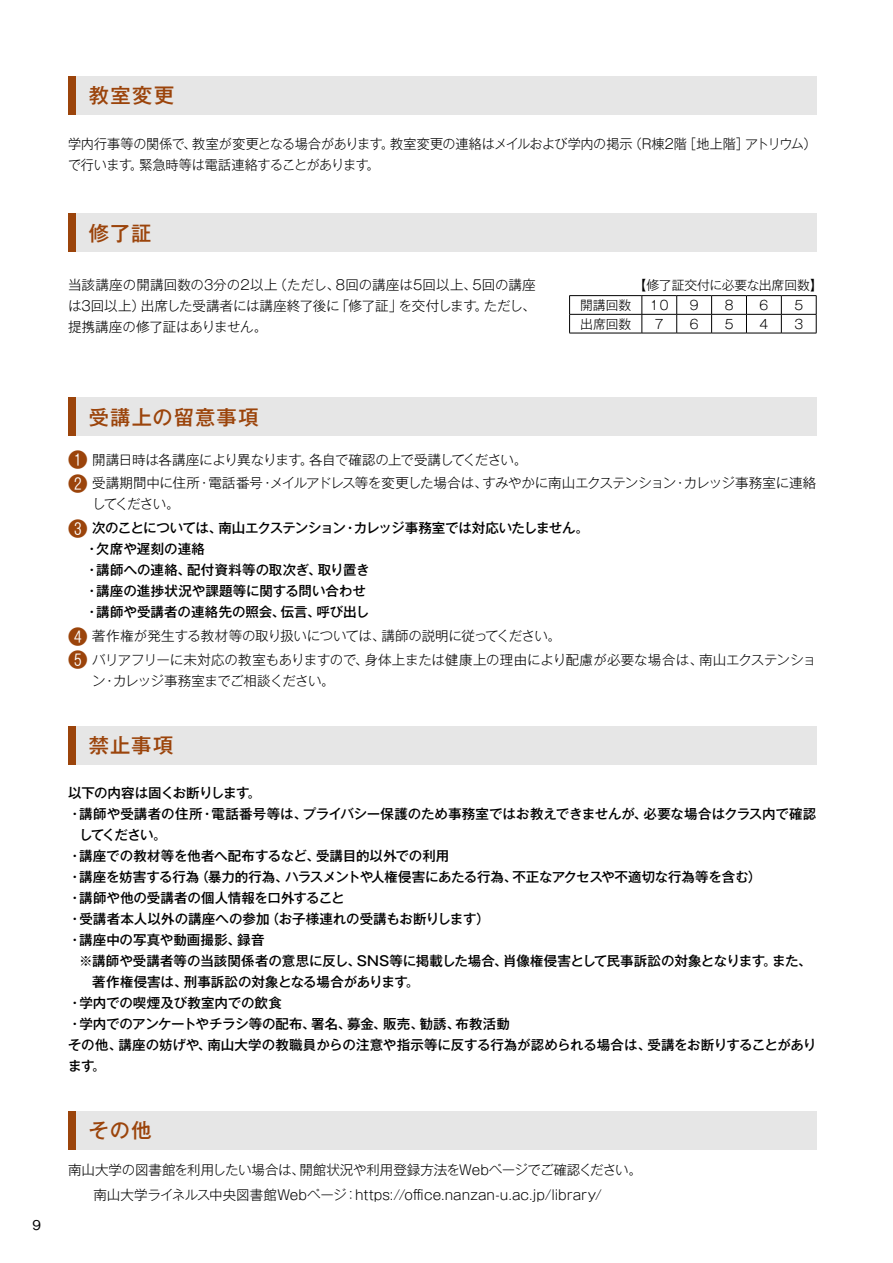
<style>
.page{position:relative;width:893px;height:1263px;background:#fff}
.page>*{position:absolute;margin:0;border:0;box-sizing:border-box;transform-origin:0 0}
.t1{font:500 20.25px "Gothic MB101 Pr 5";letter-spacing:.06em;color:#9b440b}
.t2{font:500 13.5px/21px "Gothic MB101 Pr 6";letter-spacing:-.005em;color:#000}
.t3{font:300 13.5px/21px "Gothic MB101 Pr 6";letter-spacing:-.015em;color:#000}
.t4{font:500 13.5px/23.9px "Gothic MB101 Pr 6";letter-spacing:-.045em;color:#000}
.t5{font:300 13.5px "Gothic MB101 Pr 6";letter-spacing:-.045em;color:#000}
.t6{font:500 13.5px "Gothic MB101 Pr 6";letter-spacing:-.035em;color:#000}
.t7{font:500 13.5px "Gothic BBB Pr 6";color:#000}
.t8{font:300 12.75px "Gothic MB101 Pr 6";color:#000}
.s1{font-size:19.5px;color:#9b440b}
.s2{font-weight:300}
.s3{font-weight:300;font-size:19.5px;color:#9b440b}
</style>
<div class="page">
<div style="left:68px;top:77px;width:8px;height:38px;background:#9b440b"></div>
<div style="left:76px;top:77px;width:740px;height:38px;background:#e6e6e6"></div>
<div style="left:68px;top:214px;width:8px;height:38px;background:#9b440b"></div>
<div style="left:76px;top:214px;width:740px;height:38px;background:#e6e6e6"></div>
<div style="left:68px;top:398px;width:8px;height:38px;background:#9b440b"></div>
<div style="left:76px;top:398px;width:740px;height:38px;background:#e6e6e6"></div>
<div style="left:68px;top:726px;width:8px;height:38px;background:#9b440b"></div>
<div style="left:76px;top:726px;width:740px;height:38px;background:#e6e6e6"></div>
<div style="left:68px;top:1111px;width:8px;height:38px;background:#9b440b"></div>
<div style="left:76px;top:1111px;width:740px;height:38px;background:#e6e6e6"></div>
<hr style="left:569px;top:295px;width:73px;height:1px;background:#000">
<hr style="left:642px;top:295px;width:35px;height:1px;background:#000">
<hr style="left:677px;top:295px;width:35px;height:1px;background:#000">
<hr style="left:712px;top:295px;width:34px;height:1px;background:#000">
<hr style="left:746px;top:295px;width:35px;height:1px;background:#000">
<hr style="left:781px;top:295px;width:35px;height:1px;background:#000">
<hr style="left:569px;top:314px;width:73px;height:1px;background:#000">
<svg style="left:569px;top:296px;width:1px;height:37px"></svg>
<hr style="left:642px;top:314px;width:35px;height:1px;background:#000">
<svg style="left:642px;top:296px;width:1px;height:37px"></svg>
<hr style="left:677px;top:314px;width:35px;height:1px;background:#000">
<svg style="left:676px;top:296px;width:1px;height:37px"></svg>
<hr style="left:712px;top:314px;width:34px;height:1px;background:#000">
<svg style="left:711px;top:296px;width:1px;height:37px"></svg>
<hr style="left:746px;top:314px;width:35px;height:1px;background:#000">
<svg style="left:746px;top:296px;width:1px;height:37px"></svg>
<hr style="left:781px;top:314px;width:35px;height:1px;background:#000">
<svg style="left:781px;top:296px;width:1px;height:37px"></svg>
<svg style="left:816px;top:296px;width:1px;height:37px"></svg>
<hr style="left:569px;top:333px;width:73px;height:1px;background:#000">
<hr style="left:642px;top:333px;width:35px;height:1px;background:#000">
<hr style="left:677px;top:333px;width:35px;height:1px;background:#000">
<hr style="left:712px;top:333px;width:34px;height:1px;background:#000">
<hr style="left:746px;top:333px;width:35px;height:1px;background:#000">
<hr style="left:781px;top:333px;width:35px;height:1px;background:#000">
<h1 class="t1" style="left:89px;top:79px;width:87px">教室変更</h1>
<p class="t3" style="left:68px;top:132px;width:750px">学内行事等の関係で、教室が変更となる場合があります。教室変更の連絡はメイルおよび学内の掲示（R棟2階［地上階］アトリウム）で行います。緊急時等は電話連絡することがあります。</p>
<h1 class="t1" style="left:89px;top:216px;width:64px">修了証</h1>
<p class="t3" style="left:68px;top:273px;width:469px;text-align:justify">当該講座の開講回数の3分の2以上（ただし、8回の講座は5回以上、5回の講座は3回以上）出席した受講者には講座終了後に「修了証」を交付します。ただし、提携講座の修了証はありません。</p>
<p class="t8" style="left:633px;top:274px;width:191px">【修了証交付に必要な出席回数】</p>
<p class="t8" style="left:580px;top:294px;width:53px">開講回数</p>
<p class="t8" style="left:648px;top:294px;width:24px">１０</p>
<p class="t8" style="left:690px;top:294px;width:10px">9</p>
<p class="t8" style="left:725px;top:294px;width:10px">8</p>
<p class="t8" style="left:759px;top:294px;width:10px">6</p>
<p class="t8" style="left:794px;top:294px;width:10px">5</p>
<p class="t8" style="left:580px;top:313px;width:53px">出席回数</p>
<p class="t8" style="left:653px;top:313px;width:14px">７</p>
<p class="t8" style="left:690px;top:313px;width:10px">6</p>
<p class="t8" style="left:725px;top:313px;width:10px">5</p>
<p class="t8" style="left:760px;top:313px;width:10px">4</p>
<p class="t8" style="left:794px;top:313px;width:10px">3</p>
<p class="t7" style="left:33px;top:1214px;width:10px">9</p>
<h1 class="t1" style="left:89px;top:400px;width:171px">受講上の留意事項</h1>
<p class="t3" style="left:68px;top:446px;width:750px;line-height:23.9px"><span class="s1">❶</span> 開講日時は各講座により異なります。各自で確認の上で受講してください。<br><span class="s1">❷</span> 受講期間中に住所・電話番号・メイルアドレス等を変更した場合は、すみやかに南山エクステンション・カレッジ事務室に連絡</p>
<p class="t4" style="left:68px;top:492px;width:523px;text-indent:24px"><span class="s2">してください。<br></span><span class="s3">❸</span> 次のことについては、南山エクステンション・カレッジ事務室では対応いたしません。</p>
<p class="t2" style="left:85px;top:538px;width:286px">・欠席や遅刻の連絡<br>・講師への連絡、配付資料等の取次ぎ、取り置き・講座の進捗状況や課題等に関する問い合わせ・講師や受講者の連絡先の照会、伝言、呼び出し</p>
<p class="t3" style="left:68px;top:623px;width:750px;line-height:23.9px"><span class="s1">❹</span> 著作権が発生する教材等の取り扱いについては、講師の説明に従ってください。<br><span class="s1">❺</span> バリアフリーに未対応の教室もありますので、身体上または健康上の理由により配慮が必要な場合は、南山エクステンショ</p>
<p class="t5" style="left:92px;top:670px;width:244px">ン・カレッジ事務室までご相談ください。</p>
<h1 class="t1" style="left:89px;top:728px;width:86px">禁止事項</h1>
<p class="t6" style="left:68px;top:782px;width:194px">以下の内容は固くお断りします。</p>
<p class="t2" style="left:68px;top:803px;width:750px">・講師や受講者の住所・電話番号等は、プライバシー保護のため事務室ではお教えできませんが、必要な場合はクラス内で確認</p>
<p class="t2" style="left:79px;top:824px;width:89px">してください。</p>
<p class="t2" style="left:68px;top:845px;width:383px">・講座での教材等を他者へ配布するなど、受講目的以外での利用</p>
<p class="t2" style="left:68px;top:866px;width:695px">・講座を妨害する行為（暴力的行為、ハラスメントや人権侵害にあたる行為、不正なアクセスや不適切な行為等を含む）</p>
<p class="t2" style="left:68px;top:887px;width:278px">・講師や他の受講者の個人情報を口外すること</p>
<p class="t2" style="left:68px;top:908px;width:423px">・受講者本人以外の講座への参加（お子様連れの受講もお断りします）</p>
<p class="t2" style="left:68px;top:929px;width:198px">・講座中の写真や動画撮影、録音</p>
<p class="t2" style="left:79px;top:950px;width:734px">※講師や受講者等の当該関係者の意思に反し、SNS等に掲載した場合、肖像権侵害として民事訴訟の対象となります。また、</p>
<p class="t2" style="left:92px;top:971px;width:328px">著作権侵害は、刑事訴訟の対象となる場合があります。</p>
<p class="t2" style="left:68px;top:992px;width:215px">・学内での喫煙及び教室内での飲食</p>
<p class="t2" style="left:68px;top:1013px;width:443px">・学内でのアンケートやチラシ等の配布、署名、募金、販売、勧誘、布教活動</p>
<p class="t2" style="left:68px;top:1034px;width:750px">その他、講座の妨げや、南山大学の教職員からの注意や指示等に反する行為が認められる場合は、受講をお断りすることがあり</p>
<p class="t2" style="left:68px;top:1055px;width:39px">ます。</p>
<h1 class="t1" style="left:89px;top:1113px;width:64px">その他</h1>
<p class="t3" style="left:94px;top:1156px;width:550px;line-height:25.2px;text-indent:-26px">南山大学の図書館を利用したい場合は、開館状況や利用登録方法をWebページでご確認ください。南山大学ライネルス中央図書館Webページ：https://office.nanzan-u.ac.jp/library/</p>
</div>
